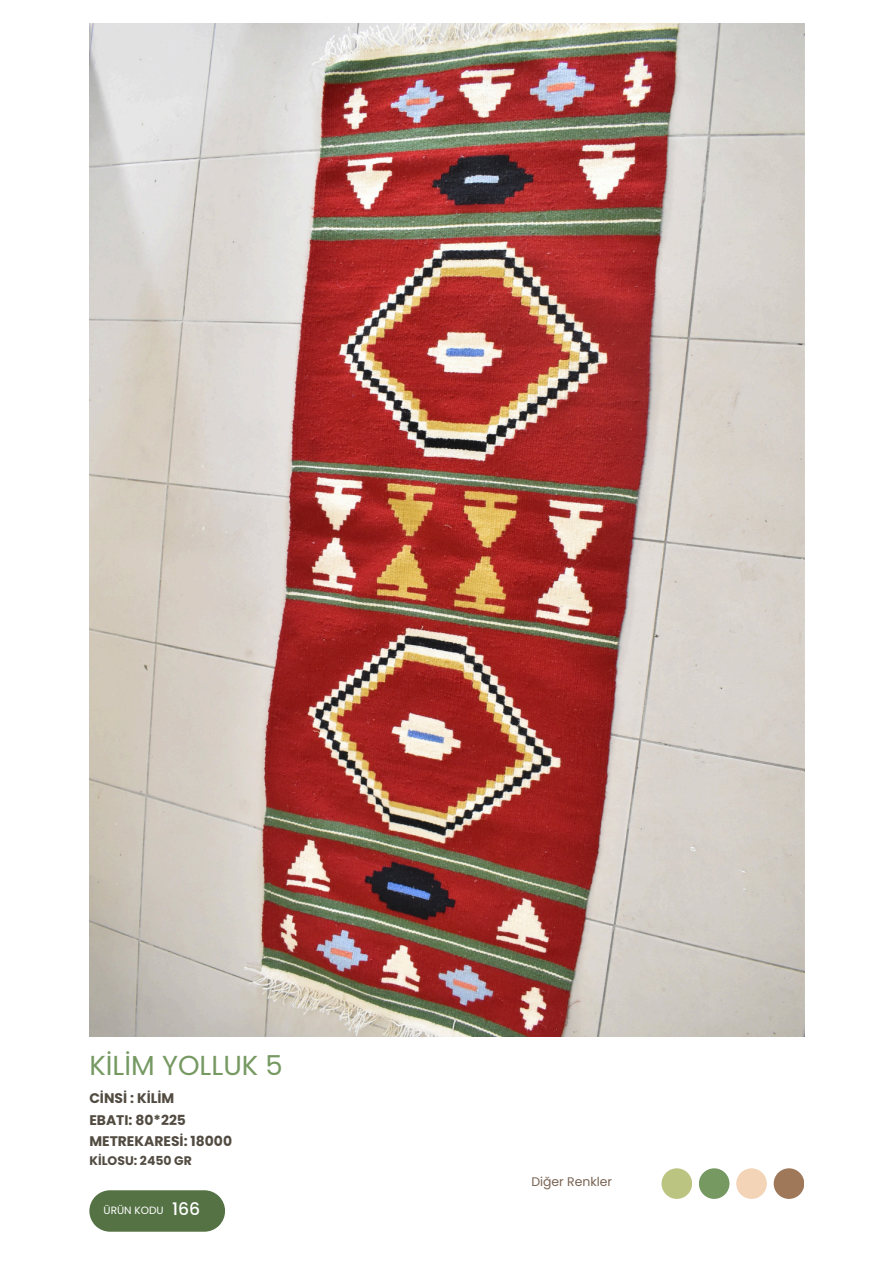
<style>
.page{position:relative;width:894px;height:1264px;background:#fff}
.page>*{position:absolute;margin:0;border:0;box-sizing:border-box;transform-origin:0 0}
.t1{font:27.45px "Poppins";color:#769962}
.t2{font:500 17.25px "Poppins";color:#fff}
.t3{font:700 13.95px/21.8px "Poppins";color:#524b41}
.t4{font:700 12.45px "Poppins";color:#524b41}
.t5{font:12.45px "Poppins";color:#786353}
.t6{font:10.5px "Poppins";color:#fff}
</style>
<div class="page">
<img style="left:89px;top:23px;width:715px;height:1013px">
<svg style="left:89px;top:1190px;width:136px;height:41px;background:#617b52"></svg>
<div style="left:773px;top:1168px;width:31px;height:30px;background:#9f785a;border-radius:50%"></div>
<div style="left:736px;top:1168px;width:30px;height:30px;background:#f4d4b7;border-radius:50%"></div>
<div style="left:698px;top:1168px;width:31px;height:30px;background:#769962;border-radius:50%"></div>
<div style="left:661px;top:1168px;width:31px;height:30px;background:#bcc482;border-radius:50%"></div>
<p class="t1" style="left:89px;top:1046px;width:195px">KİLİM YOLLUK 5</p>
<h1 class="t3" style="left:89px;top:1086px;width:144px">CİNSİ : KİLİM<br>EBATI: 80*225<br>METREKARESİ: 18000</h1>
<h1 class="t4" style="left:89px;top:1151px;width:104px">KİLOSU: 2450 GR</h1>
<p class="t6" style="left:104px;top:1202px;width:62px">ÜRÜN KODU</p>
<h4 class="t2" style="left:172px;top:1197px;width:30px">166</h4>
<h3 class="t5" style="left:531px;top:1173px;width:82px">Diğer Renkler</h3>
</div>
